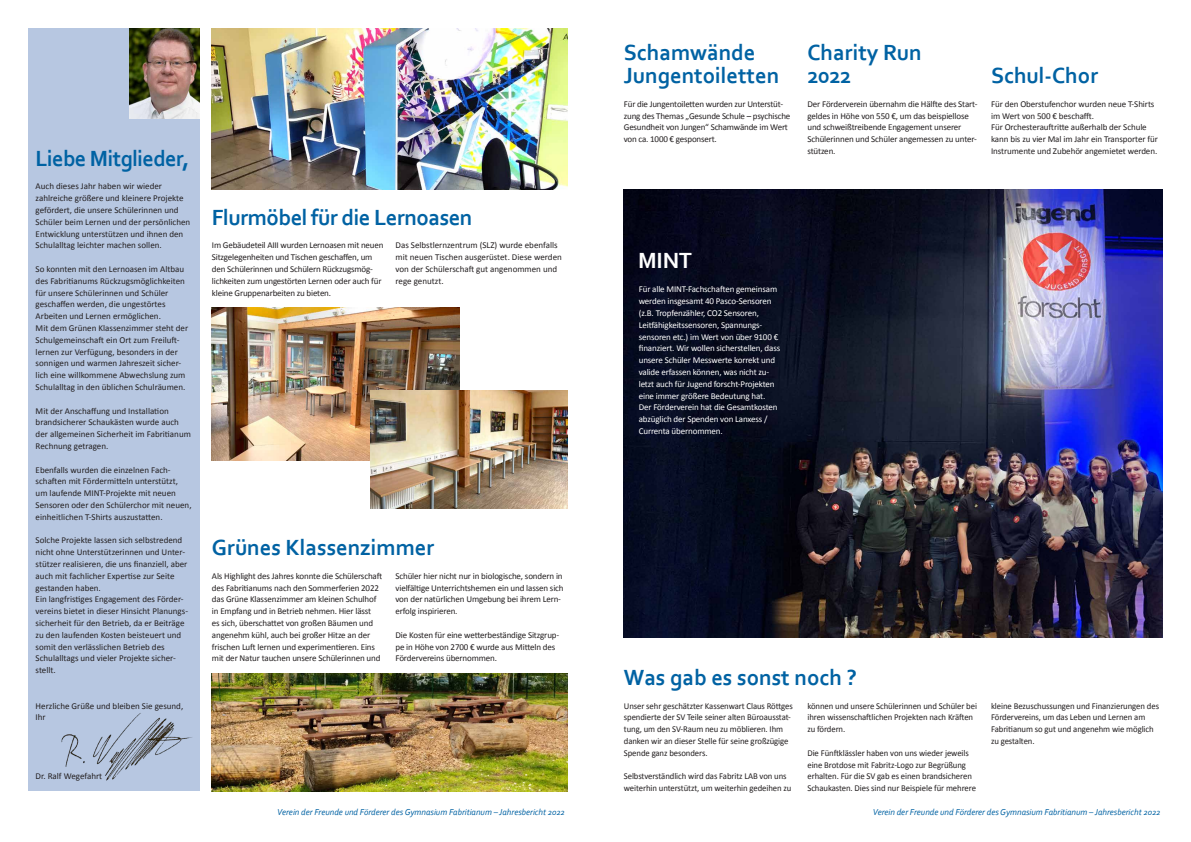
<style>
.page{position:relative;width:1191px;height:842px;background:#fff}
.page>*{position:absolute;margin:0;border:0;box-sizing:border-box;transform-origin:0 0}
.t1{font:700 23px/23.6px "Corbel";color:#0062a3}
.t2{font:700 23px "Corbel";letter-spacing:-.02em;color:#0062a3}
.t3{font:700 23px "Corbel";letter-spacing:-.02em;color:#0062a3;scale:.96 1}
.t4{font:700 23px "Corbel";color:#fff}
.t5{font:9px/11.8px "Calibri";letter-spacing:-.01em;color:#231f20}
.t6{font:9px/11.8px "Calibri";letter-spacing:-.015em;color:#fff}
.t7{font:italic 9px "Corbel";color:#0062a3}
</style>
<div class="page">
<div style="left:28px;top:28px;width:172px;height:763px;background:#b7c7e1"></div>
<img style="left:129px;top:28px;width:71px;height:91px">
<img style="left:212px;top:308px;width:247px;height:153px">
<img style="left:212px;top:673px;width:355px;height:118px">
<img style="left:61px;top:713px;width:131px;height:68px">
<img style="left:212px;top:28px;width:355px;height:161px">
<img style="left:624px;top:190px;width:538px;height:448px">
<img style="left:371px;top:390px;width:196px;height:118px">
<h1 class="t3" style="left:36px;top:144px;width:162px">Liebe Mitglieder,</h1>
<p class="t5" style="left:36px;top:181px;width:156px">Auch dieses Jahr haben wir wieder zahlreiche größere und kleinere Projekte gefördert, die unsere Schülerinnen und Schüler beim Lernen und der persönlichen Entwicklung unterstützen und ihnen den Schulalltag leichter machen sollen.</p>
<p class="t5" style="left:36px;top:263px;width:154px">So konnten mit den Lernoasen im Altbau des Fabritianums Rückzugsmöglichkeiten für unsere Schülerinnen und Schüler geschaffen werden, die ungestörtes Arbeiten und Lernen ermöglichen.<br>Mit dem Grünen Klassenzimmer steht der Schulgemeinschaft ein Ort zum Freiluft&shy;lernen zur Verfügung, besonders in der sonnigen und warmen Jahreszeit sicher&shy;lich eine willkommene Abwechslung zum Schulalltag in den üblichen Schulräumen.</p>
<p class="t5" style="left:36px;top:405px;width:157px">Mit der Anschaffung und Installation brandsicherer Schaukästen wurde auch der allgemeinen Sicherheit im Fabritianum Rechnung getragen.</p>
<p class="t5" style="left:36px;top:464px;width:157px">Ebenfalls wurden die einzelnen Fach&shy;schaften mit Fördermitteln unterstützt, um laufende MINT-Projekte mit neuen Sensoren oder den Schülerchor mit neuen, einheitlichen T-Shirts auszustatten.</p>
<p class="t5" style="left:36px;top:535px;width:154px">Solche Projekte lassen sich selbstredend nicht ohne Unterstützerinnen und Unter&shy;stützer realisieren, die uns finanziell, aber auch mit fachlicher Expertise zur Seite gestanden haben.<br>Ein langfristiges Engagement des Förder&shy;vereins bietet in dieser Hinsicht Planungs&shy;sicherheit für den Betrieb, da er Beiträge zu den laufenden Kosten beisteuert und somit den verlässlichen Betrieb des Schulalltags und vieler Projekte sicher&shy;stellt.</p>
<p class="t5" style="left:36px;top:700px;width:149px">Herzliche Grüße und bleiben Sie gesund,<br>Ihr</p>
<p class="t5" style="left:36px;top:770px;width:68px">Dr. Ralf Wegefahrt</p>
<h1 class="t2" style="left:212px;top:203px;width:262px">Flurmöbel für die Lernoasen</h1>
<p class="t5" style="left:395px;top:240px;width:168px">Das Selbstlernzentrum (SLZ) wurde ebenfalls mit neuen Tischen ausgerüstet. Diese werden von der Schülerschaft gut angenommen und rege genutzt.</p>
<p class="t5" style="left:212px;top:240px;width:173px">Im Gebäudeteil AIII wurden Lernoasen mit neuen Sitzgelegenheiten und Tischen geschaffen, um den Schülerinnen und Schülern Rückzugsmög&shy;lichkeiten zum ungestörten Lernen oder auch für kleine Gruppenarbeiten zu bieten.</p>
<h1 class="t1" style="left:212px;top:535px;width:224px">Grünes Klassenzimmer</h1>
<p class="t5" style="left:212px;top:570px;width:172px">Als Highlight des Jahres konnte die Schülerschaft des Fabritianums nach den Sommerferien 2022 das Grüne Klassenzimmer am kleinen Schulhof in Empfang und in Betrieb nehmen. Hier lässt<br>es sich, überschattet von großen Bäumen und angenehm kühl, auch bei großer Hitze an der frischen Luft lernen und experimentieren. Eins mit der Natur tauchen unsere Schülerinnen und</p>
<p class="t5" style="left:395px;top:570px;width:170px">Schüler hier nicht nur in biologische, sondern in vielfältige Unterrichtshemen ein und lassen sich von der natürlichen Umgebung bei ihrem Lern&shy;erfolg inspirieren.</p>
<p class="t5" style="left:395px;top:629px;width:165px">Die Kosten für eine wetterbeständige Sitzgrup&shy;pe in Höhe von 2700 € wurde aus Mitteln des<br>Fördervereins übernommen.</p>
<p class="t7" style="left:277px;top:806px;width:289px">Verein der Freunde und Förderer des Gymnasium Fabritianum – Jahresbericht 2022</p>
<h1 class="t1" style="left:624px;top:40px;width:157px">Schamwände<br>Jungentoiletten</h1>
<p class="t5" style="left:624px;top:98px;width:168px">Für die Jungentoiletten wurden zur Unterstüt&shy;zung des Themas „Gesunde Schule – psychische Gesundheit von Jungen“ Schamwände im Wert von ca. 1000 € gesponsert.</p>
<h1 class="t1" style="left:807px;top:40px;width:116px">Charity Run<br>2022</h1>
<p class="t5" style="left:807px;top:98px;width:172px">Der Förderverein übernahm die Hälfte des Start&shy;geldes in Höhe von 550 €, um das beispiellose und schweißtreibende Engagement unserer Schülerinnen und Schüler angemessen zu unter&shy;stützen.</p>
<h1 class="t1" style="left:991px;top:63px;width:109px">Schul-Chor</h1>
<p class="t5" style="left:991px;top:98px;width:168px">Für den Oberstufenchor wurden neue T-Shirts im Wert von 500 € beschafft.<br>Für Orchesterauftritte außerhalb der Schule kann bis zu vier Mal im Jahr ein Transporter für Instrumente und Zubehör angemietet werden.</p>
<h1 class="t4" style="left:638px;top:246px;width:56px">MINT</h1>
<p class="t6" style="left:639px;top:283px;width:143px">Für alle MINT-Fachschaften gemeinsam werden insgesamt 40 Pasco-Sensoren (z.B. Tropfenzähler, CO2 Sensoren, Leitfähigkeitssensoren, Spannungs&shy;sensoren etc.) im Wert von über 9100 € finanziert. Wir wollen sicherstellen, dass unsere Schüler Messwerte korrekt und valide erfassen können, was nicht zu&shy;letzt auch für Jugend forscht-Projekten eine immer größere Bedeutung hat.<br>Der Förderverein hat die Gesamtkosten abzüglich der Spenden von Lanxess / Currenta übernommen.</p>
<h1 class="t1" style="left:624px;top:665px;width:234px">Was gab es sonst noch ?</h1>
<p class="t5" style="left:624px;top:700px;width:170px">Unser sehr geschätzter Kassenwart Claus Röttges spendierte der SV Teile seiner alten Büroausstat&shy;tung, um den SV-Raum neu zu möblieren. Ihm danken wir an dieser Stelle für seine großzügige Spende ganz besonders.</p>
<p class="t5" style="left:624px;top:771px;width:169px">Selbstverständlich wird das Fabritz LAB von uns weiterhin unterstützt, um weiterhin gedeihen zu</p>
<p class="t5" style="left:807px;top:700px;width:171px">können und unsere Schülerinnen und Schüler bei ihren wissenschaftlichen Projekten nach Kräften zu fördern.</p>
<p class="t5" style="left:807px;top:747px;width:170px">Die Fünftklässler haben von uns wieder jeweils eine Brotdose mit Fabritz-Logo zur Begrüßung erhalten. Für die SV gab es einen brandsicheren Schaukasten. Dies sind nur Beispiele für mehrere</p>
<p class="t5" style="left:991px;top:700px;width:169px">kleine Bezuschussungen und Finanzierungen des Fördervereins, um das Leben und Lernen am Fabritianum so gut und angenehm wie möglich zu gestalten.</p>
<p class="t7" style="left:873px;top:806px;width:289px">Verein der Freunde und Förderer des Gymnasium Fabritianum – Jahresbericht 2022</p>
</div>
